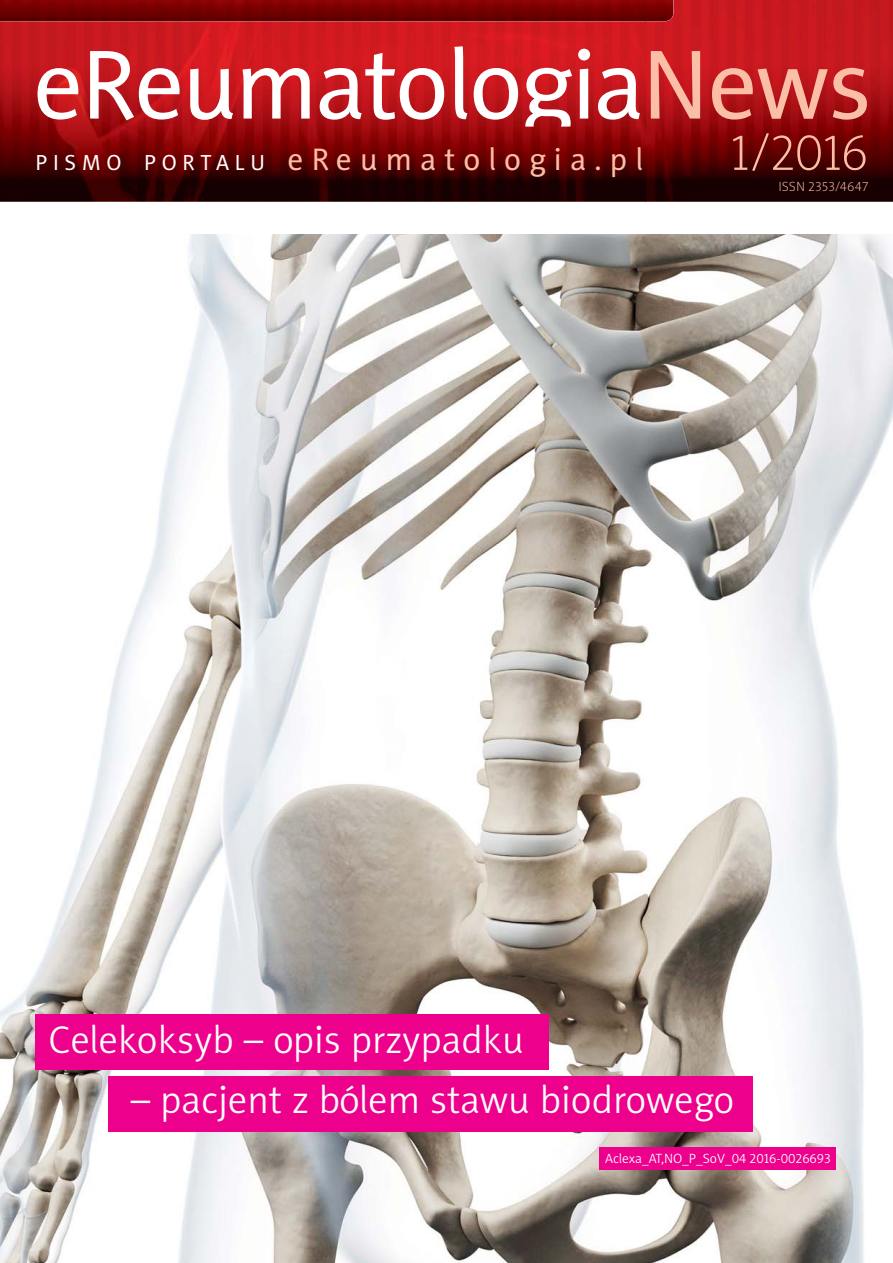
<style>
.page{position:relative;width:893px;height:1263px;background:#fff}
.page>*{position:absolute;margin:0;border:0;box-sizing:border-box;transform-origin:0 0}
.t1{font:51.6px "Naomi Sans EFNTT Thin";color:#fbbea7}
.t2{font:39px "Naomi Sans EFNTT Light";color:#fff}
.t3{font:31.5px "Naomi Sans EFNTT";letter-spacing:.26em;color:#fbbea7}
.t4{font:13.5px "Naomi Sans EFNTT Light";color:#fff}
.t5{font:13.5px "Naomi Sans EFNTT Thin";color:#fbbea7}
.s1{font-size:22.05px;color:#fff}
</style>
<div class="page">
<img style="left:0;top:234px;width:893px;height:1029px">
<img style="left:0;top:21px;width:645px;height:181px">
<img style="left:645px;top:0;width:248px;height:202px">
<img style="left:0;top:0;width:673px;height:21px">
<svg style="left:525px;top:68px;width:47px;height:59px"></svg>
<svg style="left:38px;top:68px;width:40px;height:52px"></svg>
<svg style="left:90px;top:51px;width:90px;height:69px"></svg>
<svg style="left:190px;top:69px;width:43px;height:51px"></svg>
<svg style="left:243px;top:68px;width:67px;height:51px"></svg>
<svg style="left:320px;top:53px;width:124px;height:67px"></svg>
<svg style="left:454px;top:46px;width:13px;height:73px"></svg>
<svg style="left:474px;top:68px;width:44px;height:52px"></svg>
<svg style="left:578px;top:49px;width:12px;height:70px"></svg>
<svg style="left:598px;top:68px;width:42px;height:52px"></svg>
<svg style="left:651px;top:51px;width:49px;height:68px;background:#dc665e"></svg>
<svg style="left:712px;top:68px;width:155px;height:52px;background:#ce5751"></svg>
<div style="left:36px;top:1014px;width:513px;height:56px;background:#ec008c"></div>
<div style="left:108px;top:1076px;width:645px;height:56px;background:#ec008c"></div>
<div style="left:599px;top:1147px;width:237px;height:23px;background:#ec008c"></div>
<p class="t3" style="left:36px;top:141px;width:609px"><span class="s1">PISMO PORTALU</span> eReumatologia.pl</p>
<h1 class="t1" style="left:729px;top:124px;width:140px">1/2016</h1>
<p class="t5" style="left:778px;top:179px;width:91px">ISSN 2353/4647</p>
<p class="t2" style="left:48px;top:1018px;width:477px">Celekoksyb – opis przypadku</p>
<p class="t2" style="left:131px;top:1078px;width:605px">– pacjent z bólem stawu biodrowego</p>
<p class="t4" style="left:605px;top:1151px;width:227px">Aclexa_AT,NO_P_SoV_04 2016-0026693</p>
</div>
